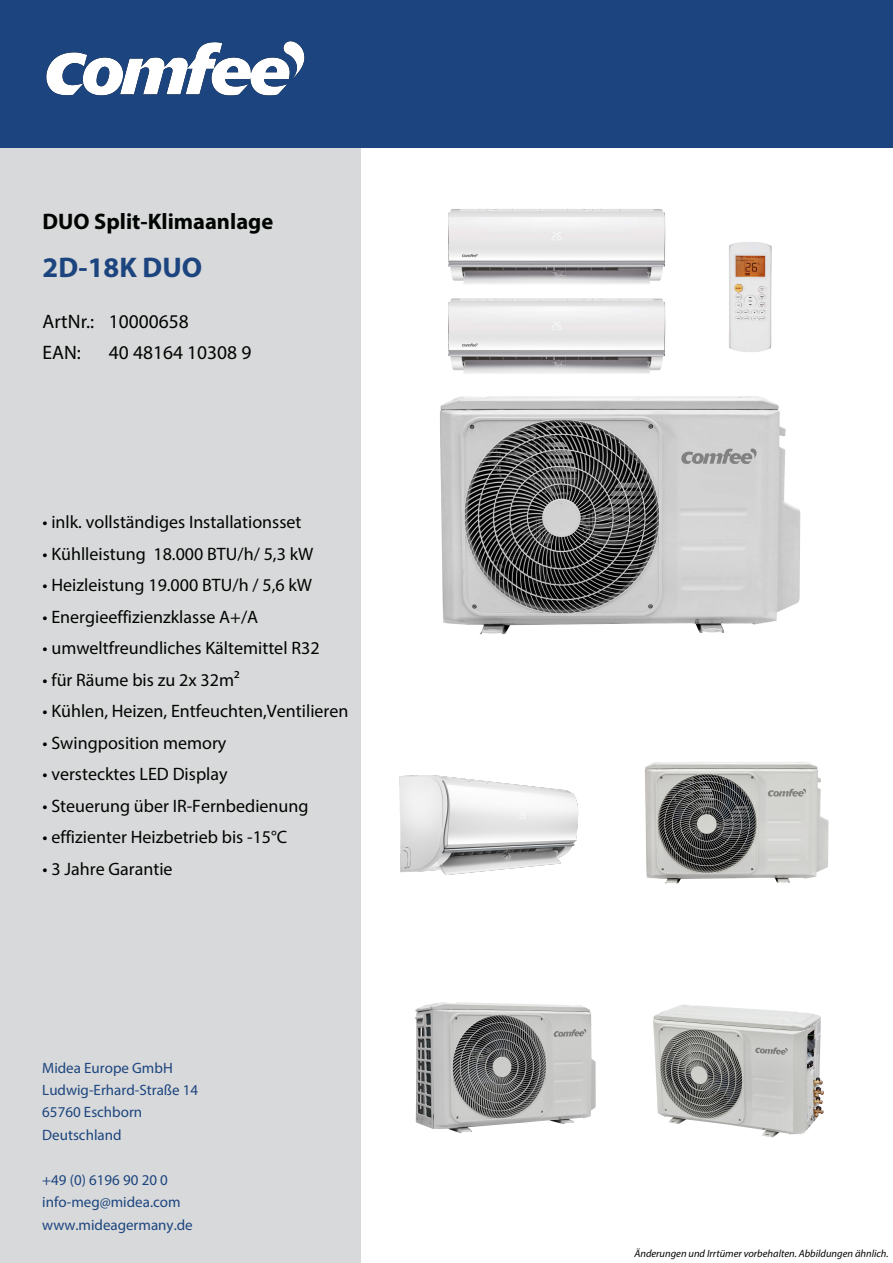
<style>
.page{position:relative;width:893px;height:1263px;background:#fff}
.page>*{position:absolute;margin:0;border:0;box-sizing:border-box;transform-origin:0 0}
.t1{font:700 28.5px "Myriad Pro";color:#1c457f}
.t2{font:700 22.5px "Myriad Pro";color:#000501}
.t3{font:19.5px/31.5px "Myriad Pro";color:#000501}
.t4{font:18px "Myriad Pro";color:#000501}
.t5{font:15px/22.5px "Myriad Pro";color:#1c457f}
.t6{font:italic 10.5px "Myriad Pro";color:#000501}
</style>
<div class="page">
<div style="left:0;top:0;width:361px;height:1263px;background:#d8d9da"></div>
<div style="left:0;top:0;width:893px;height:147px;background:#1c457f"></div>
<img style="left:440px;top:209px;width:361px;height:426px">
<img style="left:399px;top:775px;width:180px;height:100px">
<img style="left:0;top:41px;width:371px;height:107px">
<img style="left:644px;top:762px;width:185px;height:122px">
<img style="left:415px;top:1002px;width:181px;height:131px">
<img style="left:653px;top:1004px;width:171px;height:134px">
<p class="t2" style="left:43px;top:212px;width:232px">DUO Split-Klimaanlage</p>
<h1 class="t1" style="left:43px;top:255px;width:161px">2D-18K DUO</h1>
<p class="t3" style="left:43px;top:307px;width:148px">ArtNr.: 10000658<br>EAN:</p>
<p class="t3" style="left:109px;top:338px;width:144px">40 48164 10308 9</p>
<p class="t4" style="left:43px;top:515px;width:261px">• inlk. vollständiges Installationsset</p>
<p class="t4" style="left:43px;top:546px;width:272px">• Kühlleistung 18.000 BTU/h/ 5,3 kW</p>
<p class="t4" style="left:43px;top:578px;width:271px">• Heizleistung 19.000 BTU/h / 5,6 kW</p>
<p class="t4" style="left:43px;top:609px;width:217px">• Energieeffizienzklasse A+/A</p>
<p class="t4" style="left:43px;top:641px;width:279px">• umweltfreundliches Kältemittel R32</p>
<p class="t4" style="left:43px;top:672px;width:199px">• für Räume bis zu 2x 32m²</p>
<p class="t4" style="left:43px;top:704px;width:307px">• Kühlen, Heizen, Entfeuchten,Ventilieren</p>
<p class="t4" style="left:43px;top:735px;width:185px">• Swingposition memory</p>
<p class="t4" style="left:43px;top:767px;width:187px">• verstecktes LED Display</p>
<p class="t4" style="left:43px;top:798px;width:268px">• Steuerung über IR-Fernbedienung</p>
<p class="t4" style="left:43px;top:830px;width:246px">• effizienter Heizbetrieb bis -15°C</p>
<p class="t4" style="left:43px;top:861px;width:132px">• 3 Jahre Garantie</p>
<p class="t5" style="left:42px;top:1058px;width:157px">Midea Europe GmbH<br>Ludwig-Erhard-Straße 14<br>65760 Eschborn<br>Deutschland</p>
<p class="t5" style="left:42px;top:1170px;width:152px">+49 (0) 6196 90 20 0 info-meg@midea.com www.mideagermany.de</p>
<p class="t6" style="left:634px;top:1249px;width:256px">Änderungen und Irrtümer vorbehalten. Abbildungen ähnlich.</p>
</div>
